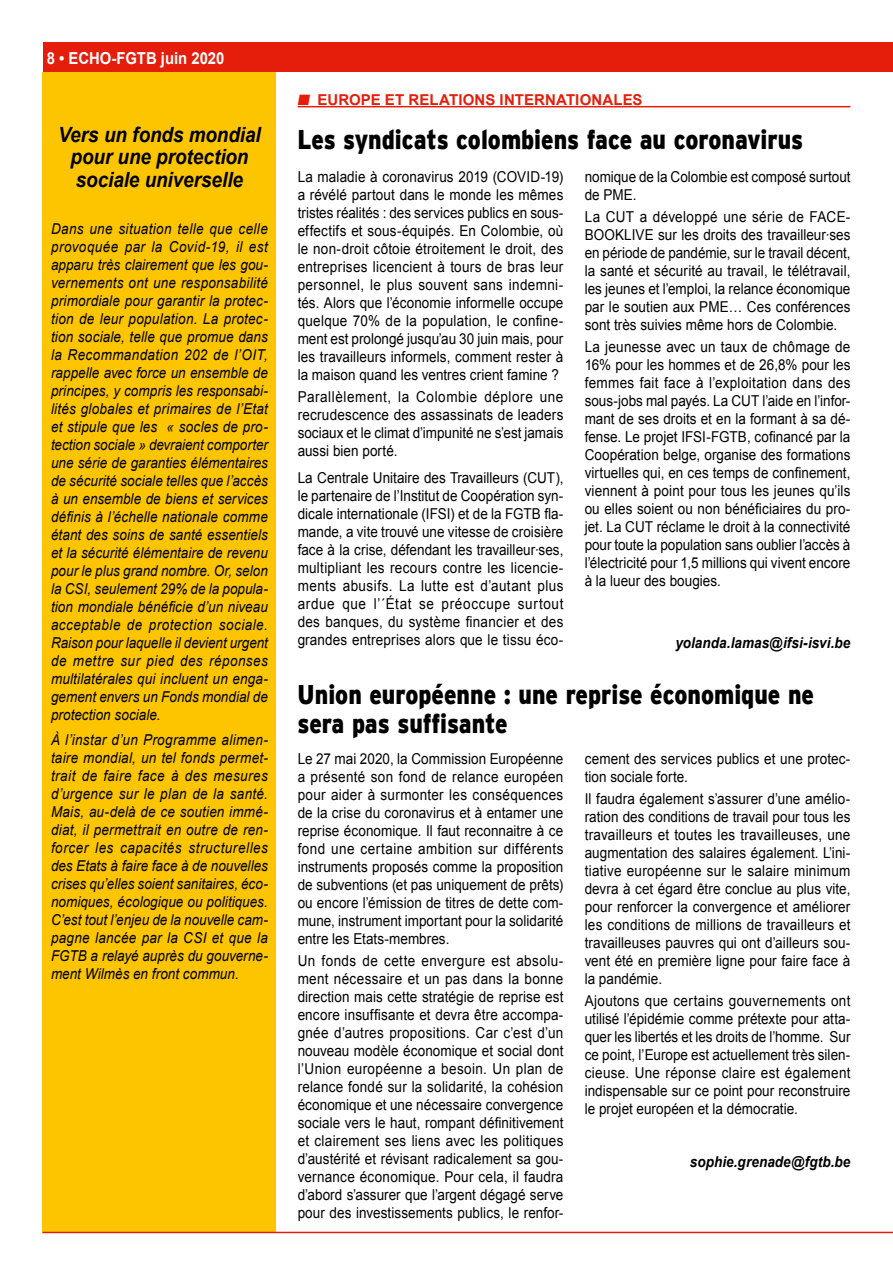
<style>
.page{position:relative;width:893px;height:1263px;background:#fff}
.page>*{position:absolute;margin:0;border:0;box-sizing:border-box;transform-origin:0 0}
.t1{font:900 27px/28.5px "Interstate";color:#000;scale:.85 1}
.t2{font:italic 700 21px/22.5px "Arial";letter-spacing:-.005em;color:#000;text-align:center;scale:.9 1}
.t3{font:700 16.5px "Arial";color:#fff;scale:.9 1}
.t4{font:15px/18px "Arial";letter-spacing:.005em;color:#000;text-align:justify;scale:.9 1}
.t5{font:italic 15px/18px "Arial";letter-spacing:.005em;color:#000;text-align:justify;scale:.9 1}
.t6{font:italic 700 15px "Arial";letter-spacing:.005em;color:#000;scale:.9 1}
.t7{font:700 15px "Arial";letter-spacing:.01em;color:#e41e0a}
</style>
<div class="page">
<div style="left:43px;top:43px;width:850px;height:29px;background:#e41e0a"></div>
<div style="left:43px;top:72px;width:233px;height:1161px;background:#fdc500"></div>
<hr style="left:43px;top:1232px;width:850px;height:1px;background:#e41e0a">
<hr style="left:298px;top:106px;width:552px;height:1px;background:#e41e0a">
<p class="t3" style="left:47px;top:47px;width:199px">8 • ECHO-FGTB juin 2020</p>
<h2 class="t2" style="left:58px;top:124px;width:227px">Vers un fonds mondial pour une protection sociale universelle</h2>
<p class="t5" style="left:51px;top:220px;width:242px">Dans une situation telle que celle provoquée par la Covid-19, il est apparu très clairement que les gou&shy;vernements ont une responsabilité primordiale pour garantir la protec&shy;tion de leur population. La protec&shy;tion sociale, telle que promue dans la Recommandation 202 de l’OIT, rappelle avec force un ensemble de principes, y compris les responsabi&shy;lités globales et primaires de l’Etat et stipule que les « socles de pro&shy;tection sociale » devraient comporter une série de garanties élémentaires de sécurité sociale telles que l’accès à un ensemble de biens et services définis à l’échelle nationale comme étant des soins de santé essentiels et la sécurité élémentaire de revenu pour le plus grand nombre. Or, selon la CSI, seulement 29% de la popula&shy;tion mondiale bénéficie d’un niveau acceptable de protection sociale.<br>Raison pour laquelle il devient urgent de mettre sur pied des réponses multilatérales qui incluent un enga&shy;gement envers un Fonds mondial de protection sociale.</p>
<p class="t5" style="left:51px;top:730px;width:242px">À l’instar d’un Programme alimen&shy;taire mondial, un tel fonds permet&shy;trait de faire face à des mesures d’urgence sur le plan de la santé.<br>Mais, au-delà de ce soutien immé&shy;diat, il permettrait en outre de ren&shy;forcer les capacités structurelles des Etats à faire face à de nouvelles crises qu’elles soient sanitaires, éco&shy;nomiques, écologique ou politiques.<br>C’est tout l’enjeu de la nouvelle cam&shy;pagne lancée par la CSI et que la FGTB a relayé auprès du gouverne&shy;ment Wilmès en front commun.</p>
<p class="t7" style="left:298px;top:90px;width:346px">■ EUROPE ET RELATIONS INTERNATIONALES</p>
<h1 class="t1" style="left:298px;top:125px;width:596px">Les syndicats colombiens face au coronavirus</h1>
<p class="t4" style="left:298px;top:168px;width:297px">La maladie à coronavirus 2019 (COVID-19) a révélé partout dans le monde les mêmes tristes réalités : des services publics en sous&shy;effectifs et sous-équipés. En Colombie, où le non-droit côtoie étroitement le droit, des entreprises licencient à tours de bras leur personnel, le plus souvent sans indemni&shy;tés. Alors que l’économie informelle occupe quelque 70% de la population, le confine&shy;ment est prolongé jusqu’au 30 juin mais, pour les travailleurs informels, comment rester à la maison quand les ventres crient famine ?</p>
<p class="t4" style="left:298px;top:388px;width:297px">Parallèlement, la Colombie déplore une recrudescence des assassinats de leaders sociaux et le climat d’impunité ne s’est jamais aussi bien porté.</p>
<p class="t4" style="left:298px;top:468px;width:297px">La Centrale Unitaire des Travailleurs (CUT), le partenaire de l’Institut de Coopération syn&shy;dicale internationale (IFSI) et de la FGTB fla&shy;mande, a vite trouvé une vitesse de croisière face à la crise, défendant les travailleur∙ses, multipliant les recours contre les licencie&shy;ments abusifs. La lutte est d’autant plus ardue que l’´État se préoccupe surtout des banques, du système financier et des grandes entreprises alors que le tissu éco-</p>
<p class="t4" style="left:585px;top:168px;width:297px">nomique de la Colombie est composé surtout de PME.</p>
<p class="t4" style="left:585px;top:208px;width:297px">La CUT a développé une série de FACE-BOOKLIVE sur les droits des travailleur∙ses en période de pandémie, sur le travail décent, la santé et sécurité au travail, le télétravail, les jeunes et l’emploi, la relance économique par le soutien aux PME… Ces conférences sont très suivies même hors de Colombie.</p>
<p class="t4" style="left:585px;top:338px;width:297px">La jeunesse avec un taux de chômage de 16% pour les hommes et de 26,8% pour les femmes fait face à l’exploitation dans des sous-jobs mal payés. La CUT l’aide en l’infor&shy;mant de ses droits et en la formant à sa dé&shy;fense. Le projet IFSI-FGTB, cofinancé par la Coopération belge, organise des formations virtuelles qui, en ces temps de confinement, viennent à point pour tous les jeunes qu’ils ou elles soient ou non bénéficiaires du pro&shy;jet. La CUT réclame le droit à la connectivité pour toute la population sans oublier l’accès à l’électricité pour 1,5 millions qui vivent encore à la lueur des bougies.</p>
<p class="t6" style="left:675px;top:633px;width:196px">yolanda.lamas@ifsi-isvi.be</p>
<h1 class="t1" style="left:298px;top:680px;width:609px">Union européenne : une reprise économique ne sera pas suffisante</h1>
<p class="t4" style="left:298px;top:749px;width:297px">Le 27 mai 2020, la Commission Européenne a présenté son fond de relance européen pour aider à surmonter les conséquences de la crise du coronavirus et à entamer une reprise économique. Il faut reconnaitre à ce fond une certaine ambition sur différents instruments proposés comme la proposition de subventions (et pas uniquement de prêts) ou encore l’émission de titres de dette com&shy;mune, instrument important pour la solidarité entre les Etats-membres.</p>
<p class="t4" style="left:298px;top:952px;width:297px">Un fonds de cette envergure est absolu&shy;ment nécessaire et un pas dans la bonne direction mais cette stratégie de reprise est encore insuffisante et devra être accompa&shy;gnée d’autres propositions. Car c’est d’un nouveau modèle économique et social dont l’Union européenne a besoin. Un plan de relance fondé sur la solidarité, la cohésion économique et une nécessaire convergence sociale vers le haut, rompant définitivement et clairement ses liens avec les politiques d’austérité et révisant radicalement sa gou&shy;vernance économique. Pour cela, il faudra d’abord s’assurer que l’argent dégagé serve pour des investissements publics, le renfor-</p>
<p class="t4" style="left:585px;top:749px;width:297px">cement des services publics et une protec&shy;tion sociale forte.</p>
<p class="t4" style="left:585px;top:790px;width:297px">Il faudra également s’assurer d’une amélio&shy;ration des conditions de travail pour tous les travailleurs et toutes les travailleuses, une augmentation des salaires également. L’ini&shy;tiative européenne sur le salaire minimum devra à cet égard être conclue au plus vite, pour renforcer la convergence et améliorer les conditions de millions de travailleurs et travailleuses pauvres qui ont d’ailleurs sou&shy;vent été en première ligne pour faire face à la pandémie.</p>
<p class="t4" style="left:585px;top:992px;width:297px">Ajoutons que certains gouvernements ont utilisé l’épidémie comme prétexte pour atta&shy;quer les libertés et les droits de l’homme. Sur ce point, l’Europe est actuellement très silen&shy;cieuse. Une réponse claire est également indispensable sur ce point pour reconstruire le projet européen et la démocratie.</p>
<p class="t6" style="left:690px;top:1152px;width:180px">sophie.grenade@fgtb.be</p>
</div>
